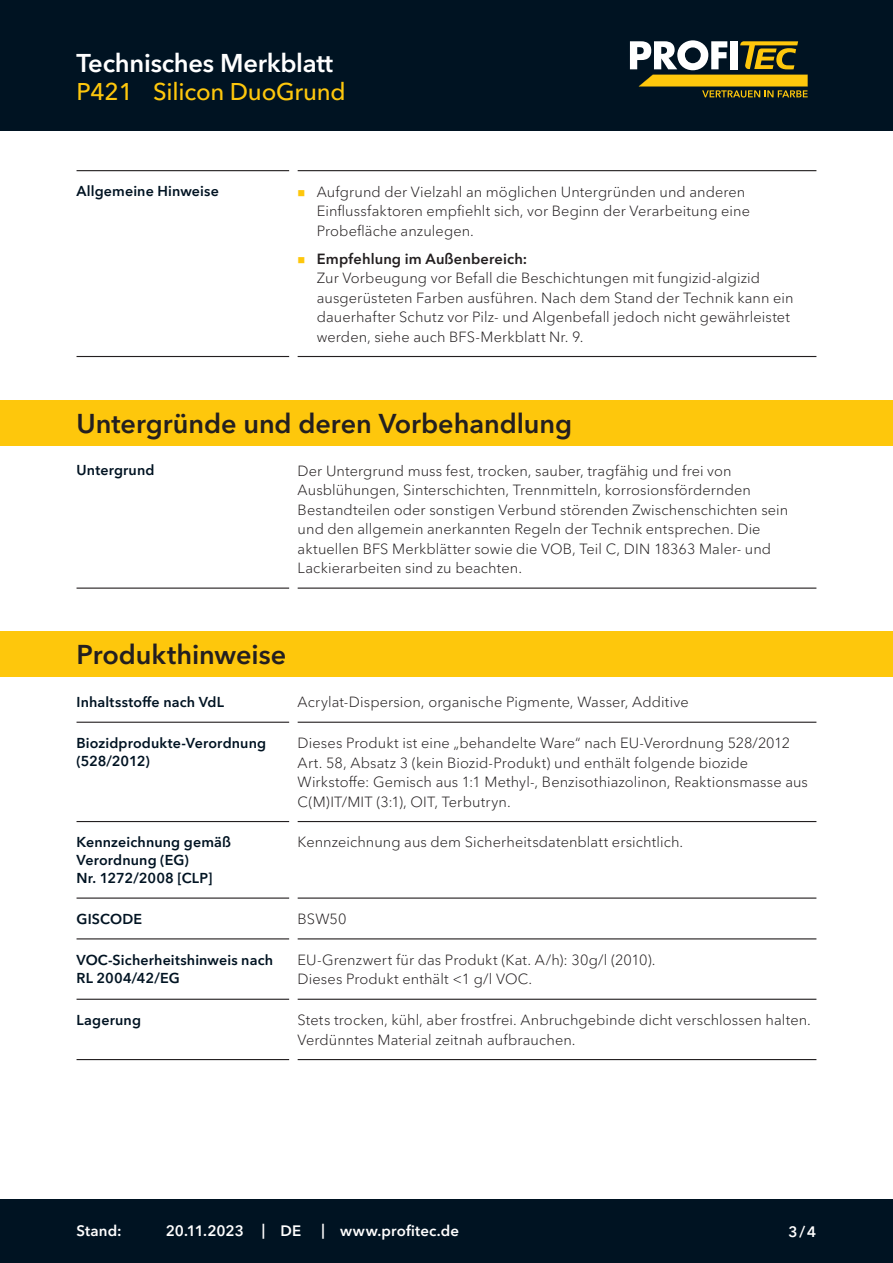
<style>
.page{position:relative;width:893px;height:1263px;background:#fff}
.page>*{position:absolute;margin:0;border:0;box-sizing:border-box;transform-origin:0 0}
.CB_AF_Kapitel_Ueberschrift{font:600 27px "Avenir Next Cyr";letter-spacing:-.005em;color:#231f20}
.CB_AF_Kopf_TM{font:600 25.5px "Avenir Next Cyr";letter-spacing:-.01em;color:#fff}
.CB_AF_Kopf_Produktname_klein{font:500 24px "Avenir Next Cyr";letter-spacing:-.01em;color:#fec70c}
.CB_AF_Fuss_Stand_linksb{font:600 15px "Avenir Next Cyr";letter-spacing:.01em;color:#fff}
.CB_AF_Text_Standard{font:300 14.7px/19.5px "Avenir Next Cyr";letter-spacing:.005em;color:#231f20}
.CB_AF_Abschnitt_Ueberschrift{font:600 14.25px/18px "Avenir Next Cyr";letter-spacing:.01em;color:#001322}
.s1{font-weight:600}
</style>
<div class="page">
<div style="left:0;top:0;width:893px;height:131px;background:#001322"></div>
<div style="left:0;top:1199px;width:893px;height:64px;background:#001322"></div>
<hr style="left:77px;top:170px;width:212px;height:1px;background:#231f20">
<hr style="left:298px;top:170px;width:518px;height:1px;background:#231f20">
<hr style="left:77px;top:356px;width:212px;height:1px;background:#231f20">
<hr style="left:298px;top:356px;width:518px;height:1px;background:#231f20">
<hr style="left:77px;top:722px;width:212px;height:1px;background:#231f20">
<hr style="left:298px;top:722px;width:518px;height:1px;background:#231f20">
<hr style="left:77px;top:821px;width:212px;height:1px;background:#231f20">
<hr style="left:298px;top:821px;width:518px;height:1px;background:#231f20">
<hr style="left:77px;top:897px;width:212px;height:2px;background:#231f20">
<hr style="left:298px;top:897px;width:518px;height:2px;background:#231f20">
<hr style="left:77px;top:938px;width:212px;height:1px;background:#231f20">
<hr style="left:298px;top:938px;width:518px;height:1px;background:#231f20">
<hr style="left:77px;top:999px;width:212px;height:1px;background:#231f20">
<hr style="left:298px;top:999px;width:518px;height:1px;background:#231f20">
<hr style="left:77px;top:1059px;width:212px;height:1px;background:#231f20">
<hr style="left:298px;top:1059px;width:518px;height:1px;background:#231f20">
<div style="left:0;top:631px;width:893px;height:46px;background:#fec70c"></div>
<hr style="left:77px;top:587px;width:212px;height:2px;background:#231f20">
<hr style="left:298px;top:587px;width:518px;height:2px;background:#231f20">
<div style="left:0;top:400px;width:893px;height:45px;background:#fec70c"></div>
<svg style="left:630px;top:40px;width:178px;height:58px"></svg>
<p class="CB_AF_Kopf_TM" style="left:77px;top:47px;width:258px">Technisches Merkblatt</p>
<p class="CB_AF_Kopf_Produktname_klein" style="left:77px;top:78px;width:58px">P421</p>
<p class="CB_AF_Kopf_Produktname_klein" style="left:153px;top:78px;width:194px">Silicon DuoGrund</p>
<p class="CB_AF_Abschnitt_Ueberschrift" style="left:77px;top:182px;width:144px">Allgemeine Hinweise</p>
<p class="CB_AF_Text_Standard" style="left:317px;top:182px;width:435px">Aufgrund der Vielzahl an möglichen Untergründen und anderen<br>Einflussfaktoren empfiehlt sich, vor Beginn der Verarbeitung eine<br>Probefläche anzulegen.</p>
<p class="CB_AF_Text_Standard" style="left:317px;top:249px;width:478px"><span class="s1">Empfehlung im Außenbereich:<br></span>Zur Vorbeugung vor Befall die Beschichtungen mit fungizid-algizid ausgerüsteten Farben ausführen. Nach dem Stand der Technik kann ein dauerhafter Schutz vor Pilz- und Algenbefall jedoch nicht gewährleistet werden, siehe auch BFS-Merkblatt Nr. 9.</p>
<p class="CB_AF_Kapitel_Ueberschrift" style="left:77px;top:407px;width:497px">Untergründe und deren Vorbehandlung</p>
<p class="CB_AF_Abschnitt_Ueberschrift" style="left:77px;top:461px;width:80px">Untergrund</p>
<p class="CB_AF_Text_Standard" style="left:298px;top:461px;width:492px">Der Untergrund muss fest, trocken, sauber, tragfähig und frei von Ausblühungen, Sinterschichten, Trennmitteln, korrosionsfördernden Bestandteilen oder sonstigen Verbund störenden Zwischenschichten sein und den allgemein anerkannten Regeln der Technik entsprechen. Die aktuellen BFS Merkblätter sowie die VOB, Teil C, DIN 18363 Maler- und Lackierarbeiten sind zu beachten.</p>
<p class="CB_AF_Kapitel_Ueberschrift" style="left:77px;top:638px;width:211px">Produkthinweise</p>
<p class="CB_AF_Abschnitt_Ueberschrift" style="left:77px;top:693px;width:149px">Inhaltsstoffe nach VdL</p>
<p class="CB_AF_Text_Standard" style="left:298px;top:692px;width:393px">Acrylat-Dispersion, organische Pigmente, Wasser, Additive</p>
<p class="CB_AF_Abschnitt_Ueberschrift" style="left:77px;top:734px;width:191px">Biozidprodukte-Verordnung (528/2012)</p>
<p class="CB_AF_Text_Standard" style="left:298px;top:733px;width:512px">Dieses Produkt ist eine „behandelte Ware“ nach EU-Verordnung 528/2012<br>Art. 58, Absatz 3 (kein Biozid-Produkt) und enthält folgende biozide Wirkstoffe: Gemisch aus 1:1 Methyl-, Benzisothiazolinon, Reaktionsmasse aus C(M)IT/MIT (3:1), OIT, Terbutryn.</p>
<p class="CB_AF_Abschnitt_Ueberschrift" style="left:77px;top:833px;width:156px">Kennzeichnung gemäß<br>Verordnung (EG)<br>Nr. 1272/2008 [CLP]</p>
<p class="CB_AF_Text_Standard" style="left:298px;top:833px;width:387px">Kennzeichnung aus dem Sicherheitsdatenblatt ersichtlich.</p>
<p class="CB_AF_Abschnitt_Ueberschrift" style="left:77px;top:910px;width:67px">GISCODE</p>
<p class="CB_AF_Text_Standard" style="left:298px;top:909px;width:50px">BSW50</p>
<p class="CB_AF_Abschnitt_Ueberschrift" style="left:77px;top:950px;width:198px">VOC-Sicherheitshinweis nach<br>RL 2004/42/EG</p>
<p class="CB_AF_Text_Standard" style="left:298px;top:950px;width:359px">EU-Grenzwert für das Produkt (Kat. A/h): 30g/l (2010).<br>Dieses Produkt enthält &lt;1 g/l VOC.</p>
<p class="CB_AF_Abschnitt_Ueberschrift" style="left:77px;top:1011px;width:66px">Lagerung</p>
<p class="CB_AF_Text_Standard" style="left:298px;top:1010px;width:515px">Stets trocken, kühl, aber frostfrei. Anbruchgebinde dicht verschlossen halten.<br>Verdünntes Material zeitnah aufbrauchen.</p>
<p class="CB_AF_Fuss_Stand_linksb" style="left:77px;top:1222px;width:47px">Stand:</p>
<p class="CB_AF_Fuss_Stand_linksb" style="left:166px;top:1222px;width:80px">20.11.2023</p>
<p class="CB_AF_Fuss_Stand_linksb" style="left:262px;top:1221px;width:5px">|</p>
<p class="CB_AF_Fuss_Stand_linksb" style="left:281px;top:1222px;width:22px">DE</p>
<p class="CB_AF_Fuss_Stand_linksb" style="left:321px;top:1221px;width:5px">|</p>
<p class="CB_AF_Fuss_Stand_linksb" style="left:340px;top:1222px;width:120px">www.profitec.de</p>
<p class="CB_AF_Fuss_Stand_linksb" style="left:788px;top:1222px;width:29px">3/4</p>
</div>
